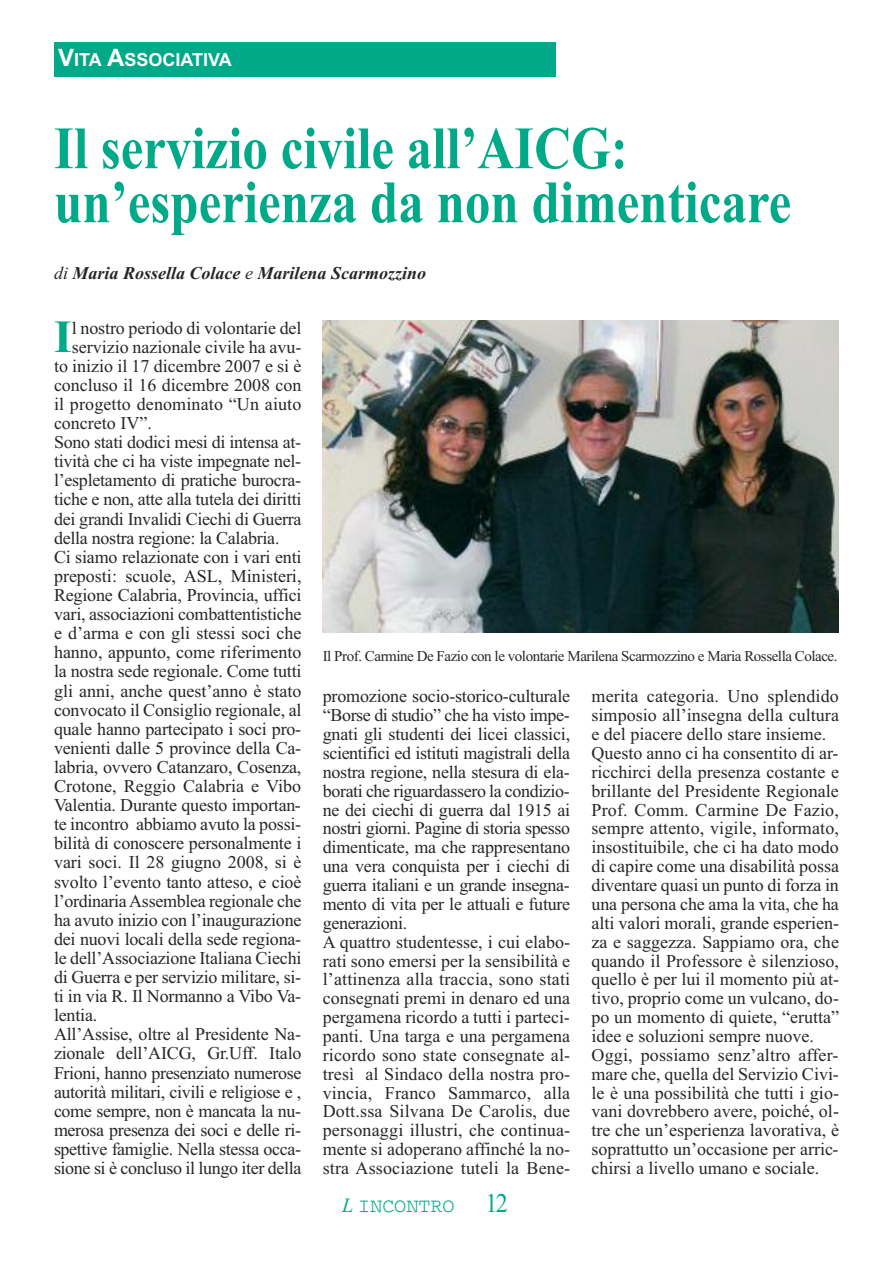
<style>
.page{position:relative;width:893px;height:1263px;background:#fff}
.page>*{position:absolute;margin:0;border:0;box-sizing:border-box;transform-origin:0 0}
.t1{font:700 60px/54px "Times New Roman";color:#00a988;scale:.85 1}
.t2{font:700 46.05px "Times New Roman";color:#00a988}
.t3{font:20.1px "Courier";color:#00a988}
.t4{font:18px/18.9px "Times New Roman";letter-spacing:-.005em;color:#272627}
.t5{font:italic 700 18px "Times New Roman";color:#272627}
.t6{font:700 18px "Arial";color:#fff}
.t7{font:15px "Times New Roman";letter-spacing:-.03em;color:#272627}
.s1{font-size:24px}
.s2{font-weight:400}
.s3{font-family:"Times New Roman";font-style:italic}
.s4{font-family:"Times New Roman";font-size:27px}
</style>
<div class="page">
<div style="left:54px;top:43px;width:502px;height:34px;background:#00a988"></div>
<img style="left:323px;top:320px;width:516px;height:312px">
<p class="t6" style="left:58px;top:49px;width:175px"><span class="s1">V</span>ITA <span class="s1">A</span>SSOCIATIVA</p>
<h1 class="t1" style="left:54px;top:120px;width:869px">Il servizio civile all’AICG: un’esperienza da non dimenticare</h1>
<p class="t5" style="left:54px;top:262px;width:374px"><span class="s2">di</span> Maria Rossella Colace <span class="s2">e</span> Marilena Scarmozzino</p>
<h2 class="t2" style="left:54px;top:309px;width:19px">I</h2>
<p class="t4" style="left:72px;top:318px;width:231px">l nostro periodo di volontarie del</p>
<p class="t4" style="left:72px;top:337px;width:231px">servizio nazionale civile ha avu-</p>
<p class="t4" style="left:54px;top:356px;width:249px">to inizio il 17 dicembre 2007 e si è</p>
<p class="t4" style="left:54px;top:375px;width:249px">concluso il 16 dicembre 2008 con</p>
<p class="t4" style="left:54px;top:394px;width:249px">il progetto denominato “Un aiuto</p>
<p class="t4" style="left:54px;top:413px;width:99px">concreto IV”.</p>
<p class="t4" style="left:54px;top:432px;width:249px">Sono stati dodici mesi di intensa at-</p>
<p class="t4" style="left:54px;top:452px;width:249px">tività che ci ha viste impegnate nel-</p>
<p class="t4" style="left:54px;top:471px;width:249px">l’espletamento di pratiche burocra-</p>
<p class="t4" style="left:54px;top:490px;width:249px">tiche e non, atte alla tutela dei diritti</p>
<p class="t4" style="left:54px;top:509px;width:249px">dei grandi Invalidi Ciechi di Guerra</p>
<p class="t4" style="left:54px;top:528px;width:227px">della nostra regione: la Calabria.</p>
<p class="t4" style="left:54px;top:547px;width:249px">Ci siamo relazionate con i vari enti</p>
<p class="t4" style="left:54px;top:566px;width:249px">preposti: scuole, ASL, Ministeri,</p>
<p class="t4" style="left:54px;top:585px;width:249px">Regione Calabria, Provincia, uffici</p>
<p class="t4" style="left:54px;top:604px;width:249px">vari, associazioni combattentistiche</p>
<p class="t4" style="left:54px;top:623px;width:249px">e d’arma e con gli stessi soci che</p>
<p class="t4" style="left:54px;top:643px;width:249px">hanno, appunto, come riferimento</p>
<p class="t4" style="left:54px;top:662px;width:249px">la nostra sede regionale. Come tutti</p>
<p class="t4" style="left:54px;top:681px;width:249px">gli anni, anche quest’anno è stato</p>
<p class="t4" style="left:54px;top:700px;width:249px">convocato il Consiglio regionale, al</p>
<p class="t4" style="left:54px;top:719px;width:249px">quale hanno partecipato i soci pro-</p>
<p class="t4" style="left:54px;top:738px;width:249px">venienti dalle 5 province della Ca-</p>
<p class="t4" style="left:54px;top:757px;width:249px">labria, ovvero Catanzaro, Cosenza,</p>
<p class="t4" style="left:54px;top:776px;width:249px">Crotone, Reggio Calabria e Vibo</p>
<p class="t4" style="left:54px;top:795px;width:248px">Valentia. Durante questo importan-</p>
<p class="t4" style="left:54px;top:814px;width:249px">te incontro abbiamo avuto la possi-</p>
<p class="t4" style="left:54px;top:834px;width:249px">bilità di conoscere personalmente i</p>
<p class="t4" style="left:54px;top:853px;width:249px">vari soci. Il 28 giugno 2008, si è</p>
<p class="t4" style="left:54px;top:872px;width:249px">svolto l’evento tanto atteso, e cioè</p>
<p class="t4" style="left:54px;top:891px;width:249px">l’ordinariaAssemblea regionale che</p>
<p class="t4" style="left:54px;top:910px;width:249px">ha avuto inizio con l’inaugurazione</p>
<p class="t4" style="left:54px;top:929px;width:249px">dei nuovi locali della sede regiona-</p>
<p class="t4" style="left:54px;top:948px;width:249px">le dell’Associazione Italiana Ciechi</p>
<p class="t4" style="left:54px;top:967px;width:249px">di Guerra e per servizio militare, si-</p>
<p class="t4" style="left:54px;top:986px;width:249px">ti in via R. Il Normanno a Vibo Va-</p>
<p class="t4" style="left:54px;top:1005px;width:45px">lentia.</p>
<p class="t4" style="left:54px;top:1025px;width:249px">All’Assise, oltre al Presidente Na-</p>
<p class="t4" style="left:54px;top:1044px;width:249px">zionale dell’AICG, Gr.Uff. Italo</p>
<p class="t4" style="left:54px;top:1063px;width:249px">Frioni, hanno presenziato numerose</p>
<p class="t4" style="left:54px;top:1082px;width:249px">autorità militari, civili e religiose e ,</p>
<p class="t4" style="left:54px;top:1101px;width:249px">come sempre, non è mancata la nu-</p>
<p class="t4" style="left:54px;top:1120px;width:249px">merosa presenza dei soci e delle ri-</p>
<p class="t4" style="left:54px;top:1139px;width:249px">spettive famiglie. Nella stessa occa-</p>
<p class="t4" style="left:54px;top:1158px;width:249px">sione si è concluso il lungo iter della</p>
<p class="t7" style="left:323px;top:647px;width:516px">Il Prof. Carmine De Fazio con le volontarie Marilena Scarmozzino e Maria Rossella Colace.</p>
<p class="t4" style="left:323px;top:687px;width:249px">promozione socio-storico-culturale “Borse di studio” che ha visto impe&shy;gnati gli studenti dei licei classici, scientifici ed istituti magistrali della nostra regione, nella stesura di ela&shy;borati che riguardassero la condizio&shy;ne dei ciechi di guerra dal 1915 ai nostri giorni. Pagine di storia spesso dimenticate, ma che rappresentano una vera conquista per i ciechi di guerra italiani e un grande insegna&shy;mento di vita per le attuali e future generazioni.<br>A quattro studentesse, i cui elabo&shy;rati sono emersi per la sensibilità e l’attinenza alla traccia, sono stati consegnati premi in denaro ed una pergamena ricordo a tutti i parteci&shy;panti. Una targa e una pergamena ricordo sono state consegnate al&shy;tresì al Sindaco della nostra pro&shy;vincia, Franco Sammarco, alla Dott.ssa Silvana De Carolis, due personaggi illustri, che continua&shy;mente si adoperano affinché la no&shy;stra Associazione tuteli la Bene-</p>
<p class="t3" style="left:342px;top:1199px;width:167px"><span class="s3">L</span> INCONTRO <span class="s4">12</span></p>
<p class="t4" style="left:591px;top:687px;width:249px">merita categoria. Uno splendido simposio all’insegna della cultura e del piacere dello stare insieme.<br>Questo anno ci ha consentito di ar&shy;ricchirci della presenza costante e brillante del Presidente Regionale Prof. Comm. Carmine De Fazio, sempre attento, vigile, informato, insostituibile, che ci ha dato modo di capire come una disabilità possa diventare quasi un punto di forza in una persona che ama la vita, che ha alti valori morali, grande esperien&shy;za e saggezza. Sappiamo ora, che quando il Professore è silenzioso, quello è per lui il momento più at&shy;tivo, proprio come un vulcano, do&shy;po un momento di quiete, “erutta” idee e soluzioni sempre nuove.<br>Oggi, possiamo senz’altro affer&shy;mare che, quella del Servizio Civi&shy;le è una possibilità che tutti i gio&shy;vani dovrebbero avere, poiché, ol&shy;tre che un’esperienza lavorativa, è soprattutto un’occasione per arric&shy;chirsi a livello umano e sociale.</p>
</div>
